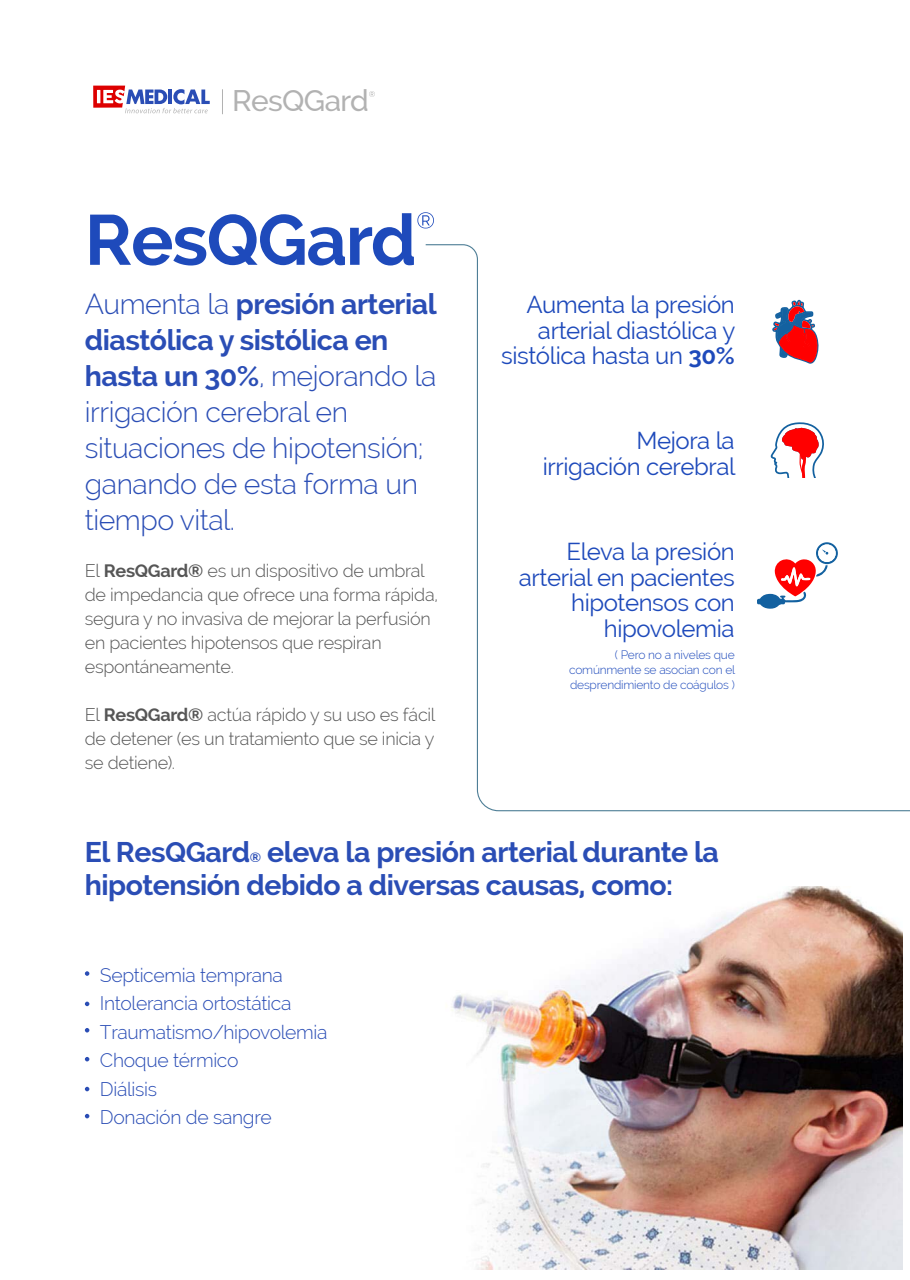
<style>
.page{position:relative;width:910px;height:1280px;background:#fff}
.page>*{position:absolute;margin:0;border:0;box-sizing:border-box;transform-origin:0 0}
.t1{font:700 70.65px "Raleway";letter-spacing:-.02em;color:#1e4abb}
.t2{font:500 29.85px "Raleway";letter-spacing:-.02em;color:#b2b2b2}
.t3{font:300 28.5px/36px "Raleway";letter-spacing:-.015em;color:#2a4db5}
.t4{font:700 28.5px/33px "Raleway";letter-spacing:-.015em;color:#2a4db5}
.t5{font:24px/25.5px "Raleway";letter-spacing:-.015em;color:#1e4abb;text-align:right}
.t6{font:300 19.35px/28.3px "Raleway";letter-spacing:-.015em;color:#2a4db5}
.t7{font:300 18px/24px "Raleway";letter-spacing:-.015em;color:#565656}
.t8{font:300 12px/15px "Raleway";letter-spacing:-.015em;color:#1e4abb;text-align:justify}
.s1{font-weight:700}
.s2{font-size:13.5px}
</style>
<div class="page">
<svg style="left:417px;top:212px;width:17px;height:16px"></svg>
<svg style="left:93px;top:86px;width:117px;height:27px"></svg>
<svg style="left:369px;top:91px;width:6px;height:6px"></svg>
<svg style="left:222px;top:89px;width:1px;height:25px"></svg>
<img style="left:451px;top:887px;width:452px;height:383px">
<svg style="left:85px;top:971px;width:4px;height:5px"></svg>
<svg style="left:85px;top:1028px;width:4px;height:4px"></svg>
<svg style="left:85px;top:1087px;width:4px;height:4px"></svg>
<svg style="left:85px;top:1002px;width:4px;height:4px"></svg>
<svg style="left:85px;top:1057px;width:4px;height:4px"></svg>
<svg style="left:85px;top:1114px;width:4px;height:4px"></svg>
<svg style="left:425px;top:244px;width:485px;height:568px"></svg>
<h2 class="t2" style="left:232px;top:83px;width:138px">ResQGard</h2>
<h1 class="t1" style="left:85px;top:200px;width:333px">ResQGard</h1>
<h3 class="t3" style="left:85px;top:286px;width:354px">Aumenta la <span class="s1">presión arterial diastólica y sistólica en hasta un 30%</span>, mejorando la irrigación cerebral en situaciones de hipotensión; ganando de esta forma un tiempo vital.</h3>
<p class="t7" style="left:85px;top:559px;width:355px">El <span class="s1">ResQGard®</span> es un dispositivo de umbral de impedancia que ofrece una forma rápida, segura y no invasiva de mejorar la perfusión en pacientes hipotensos que respiran espontáneamente.</p>
<p class="t7" style="left:85px;top:703px;width:352px;text-align:justify">El <span class="s1">ResQGard®</span> actúa rápido y su uso es fácil de detener (es un tratamiento que se inicia y se detiene).</p>
<h3 class="t5" style="left:501px;top:292px;width:236px">Aumenta la presión arterial diastólica y sistólica hasta un <span class="s1">30%</span></h3>
<h3 class="t5" style="left:543px;top:428px;width:194px">Mejora la irrigación cerebral</h3>
<h3 class="t5" style="left:519px;top:539px;width:218px">Eleva la presión arterial en pacientes hipotensos con hipovolemia</h3>
<p class="t8" style="left:569px;top:648px;width:167px;text-indent:46px">( Pero no a niveles que comúnmente se asocian con el desprendimiento de coágulos )</p>
<h3 class="t4" style="left:85px;top:836px;width:636px">El ResQGard<span class="s2">®</span> eleva la presión arterial durante la hipotensión debido a diversas causas, como:</h3>
<p class="t6" style="left:100px;top:961px;width:229px">Septicemia temprana<br>Intolerancia ortostática<br>Traumatismo/hipovolemia<br>Choque térmico<br>Diálisis<br>Donación de sangre</p>
</div>
